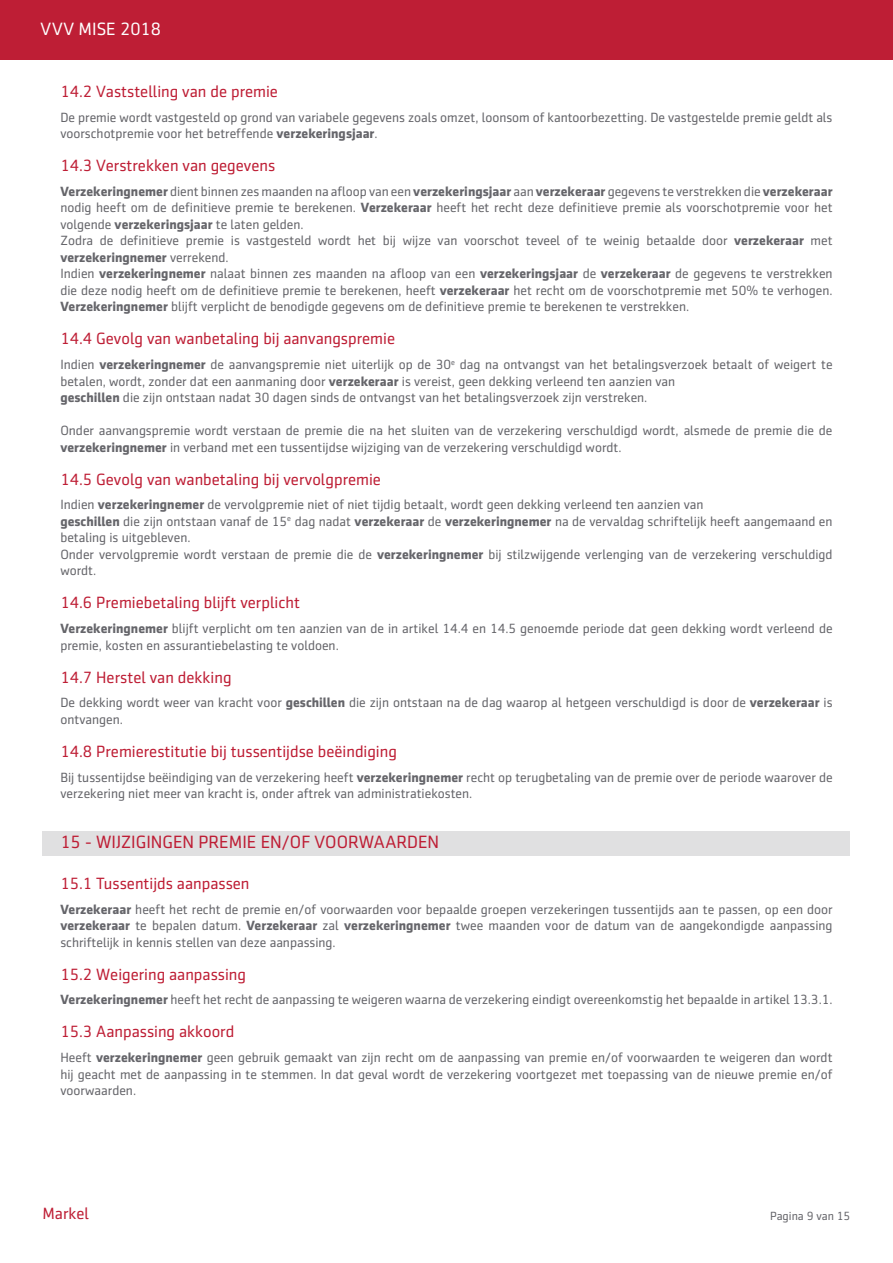
<style>
.page{position:relative;width:893px;height:1263px;background:#fff}
.page>*{position:absolute;margin:0;border:0;box-sizing:border-box;transform-origin:0 0}
._1_-_Überschrift{font:18px "Sentico Sans DT";color:#be1e35}
.Überschrift_13_20_bo{font:18px "Sentico Sans DT";color:#fff}
._1_1_Unter{font:16.5px "Sentico Sans DT";color:#be1e35}
.Standard_Text{font:13.5px/16.5px "Sentico Sans DT";color:#65656a}
.t1{font:12px "Sentico Sans DT";color:#65656a}
.s1{font-weight:700}
</style>
<div class="page">
<div style="left:43px;top:831px;width:807px;height:25px;background:#e0e0e1"></div>
<div style="left:0;top:0;width:893px;height:59px;background:#be1e35"></div>
<p class="Überschrift_13_20_bo" style="left:41px;top:19px;width:122px">VVV MISE 2018</p>
<p class="_1_1_Unter" style="left:60px;top:82px;width:219px">14.2 Vaststelling van de premie</p>
<p class="Standard_Text" style="left:60px;top:109px;width:774px">De premie wordt vastgesteld op grond van variabele gegevens zoals omzet, loonsom of kantoorbezetting. De vastgestelde premie geldt als voorschotpremie voor het betreffende <span class="s1">verzekeringsjaar</span>.</p>
<p class="_1_1_Unter" style="left:60px;top:156px;width:216px">14.3 Verstrekken van gegevens</p>
<p class="Standard_Text" style="left:60px;top:183px;width:774px;text-align:justify"><span class="s1">Verzekeringnemer</span> dient binnen zes maanden na afloop van een <span class="s1">verzekeringsjaar</span> aan <span class="s1">verzekeraar</span> gegevens te verstrekken die <span class="s1">verzekeraar </span>nodig heeft om de definitieve premie te berekenen. <span class="s1">Verzekeraar</span> heeft het recht deze definitieve premie als voorschotpremie voor het volgende <span class="s1">verzekeringsjaar</span> te laten gelden.</p>
<p class="Standard_Text" style="left:60px;top:232px;width:774px">Zodra de definitieve premie is vastgesteld wordt het bij wijze van voorschot teveel of te weinig betaalde door <span class="s1">verzekeraar</span> met <span class="s1">verzekeringnemer</span> verrekend.</p>
<p class="Standard_Text" style="left:60px;top:265px;width:774px;text-align:justify">Indien <span class="s1">verzekeringnemer</span> nalaat binnen zes maanden na afloop van een <span class="s1">verzekeringsjaar</span> de <span class="s1">verzekeraar</span> de gegevens te verstrekken die deze nodig heeft om de definitieve premie te berekenen, heeft <span class="s1">verzekeraar</span> het recht om de voorschotpremie met 50% te verhogen.<br><span class="s1">Verzekeringnemer</span> blijft verplicht de benodigde gegevens om de definitieve premie te berekenen te verstrekken.</p>
<p class="_1_1_Unter" style="left:60px;top:330px;width:336px">14.4 Gevolg van wanbetaling bij aanvangspremie</p>
<p class="Standard_Text" style="left:60px;top:356px;width:774px">Indien <span class="s1">verzekeringnemer</span> de aanvangspremie niet uiterlijk op de 30<sup>e</sup> dag na ontvangst van het betalingsverzoek betaalt of weigert te betalen, wordt, zonder dat een aanmaning door <span class="s1">verzekeraar</span> is vereist, geen dekking verleend ten aanzien van</p>
<p class="Standard_Text" style="left:60px;top:389px;width:589px"><span class="s1">geschillen</span> die zijn ontstaan nadat 30 dagen sinds de ontvangst van het betalingsverzoek zijn verstreken.</p>
<p class="Standard_Text" style="left:60px;top:422px;width:774px">Onder aanvangspremie wordt verstaan de premie die na het sluiten van de verzekering verschuldigd wordt, alsmede de premie die de <span class="s1">verzekeringnemer</span> in verband met een tussentijdse wijziging van de verzekering verschuldigd wordt.</p>
<p class="_1_1_Unter" style="left:60px;top:470px;width:322px">14.5 Gevolg van wanbetaling bij vervolgpremie</p>
<p class="Standard_Text" style="left:60px;top:496px;width:645px">Indien <span class="s1">verzekeringnemer</span> de vervolgpremie niet of niet tijdig betaalt, wordt geen dekking verleend ten aanzien van</p>
<p class="Standard_Text" style="left:60px;top:513px;width:774px"><span class="s1">geschillen</span> die zijn ontstaan vanaf de 15<sup>e</sup> dag nadat <span class="s1">verzekeraar</span> de <span class="s1">verzekeringnemer</span> na de vervaldag schriftelijk heeft aangemaand en betaling is uitgebleven.</p>
<p class="Standard_Text" style="left:60px;top:546px;width:774px">Onder vervolgpremie wordt verstaan de premie die de <span class="s1">verzekeringnemer</span> bij stilzwijgende verlenging van de verzekering verschuldigd wordt.</p>
<p class="_1_1_Unter" style="left:60px;top:594px;width:241px">14.6 Premiebetaling blijft verplicht</p>
<p class="Standard_Text" style="left:60px;top:620px;width:774px"><span class="s1">Verzekeringnemer</span> blijft verplicht om ten aanzien van de in artikel 14.4 en 14.5 genoemde periode dat geen dekking wordt verleend de premie, kosten en assurantiebelasting te voldoen.</p>
<p class="_1_1_Unter" style="left:60px;top:668px;width:173px">14.7 Herstel van dekking</p>
<p class="Standard_Text" style="left:60px;top:694px;width:774px">De dekking wordt weer van kracht voor <span class="s1">geschillen</span> die zijn ontstaan na de dag waarop al hetgeen verschuldigd is door de <span class="s1">verzekeraar</span> is ontvangen.</p>
<p class="_1_1_Unter" style="left:60px;top:742px;width:338px">14.8 Premierestitutie bij tussentijdse beëindiging</p>
<p class="Standard_Text" style="left:60px;top:769px;width:774px">Bij tussentijdse beëindiging van de verzekering heeft <span class="s1">verzekeringnemer</span> recht op terugbetaling van de premie over de periode waarover de verzekering niet meer van kracht is, onder aftrek van administratiekosten.</p>
<p class="_1_-_Überschrift" style="left:60px;top:832px;width:380px">15 - WIJZIGINGEN PREMIE EN/OF VOORWAARDEN</p>
<p class="_1_1_Unter" style="left:60px;top:874px;width:191px">15.1 Tussentijds aanpassen</p>
<p class="Standard_Text" style="left:60px;top:901px;width:774px;text-align:justify"><span class="s1">Verzekeraar</span> heeft het recht de premie en/of voorwaarden voor bepaalde groepen verzekeringen tussentijds aan te passen, op een door <span class="s1">verzekeraar</span> te bepalen datum. <span class="s1">Verzekeraar</span> zal <span class="s1">verzekeringnemer</span> twee maanden voor de datum van de aangekondigde aanpassing schriftelijk in kennis stellen van deze aanpassing.</p>
<p class="_1_1_Unter" style="left:60px;top:965px;width:187px">15.2 Weigering aanpassing</p>
<p class="Standard_Text" style="left:60px;top:991px;width:774px"><span class="s1">Verzekeringnemer</span> heeft het recht de aanpassing te weigeren waarna de verzekering eindigt overeenkomstig het bepaalde in artikel 13.3.1.</p>
<p class="_1_1_Unter" style="left:60px;top:1023px;width:175px">15.3 Aanpassing akkoord</p>
<p class="Standard_Text" style="left:60px;top:1049px;width:774px;text-align:justify">Heeft <span class="s1">verzekeringnemer</span> geen gebruik gemaakt van zijn recht om de aanpassing van premie en/of voorwaarden te weigeren dan wordt hij geacht met de aanpassing in te stemmen. In dat geval wordt de verzekering voortgezet met toepassing van de nieuwe premie en/of voorwaarden.</p>
<p class="_1_1_Unter" style="left:43px;top:1204px;width:48px">Markel</p>
<p class="t1" style="left:770px;top:1210px;width:82px">Pagina 9 van 15</p>
</div>
